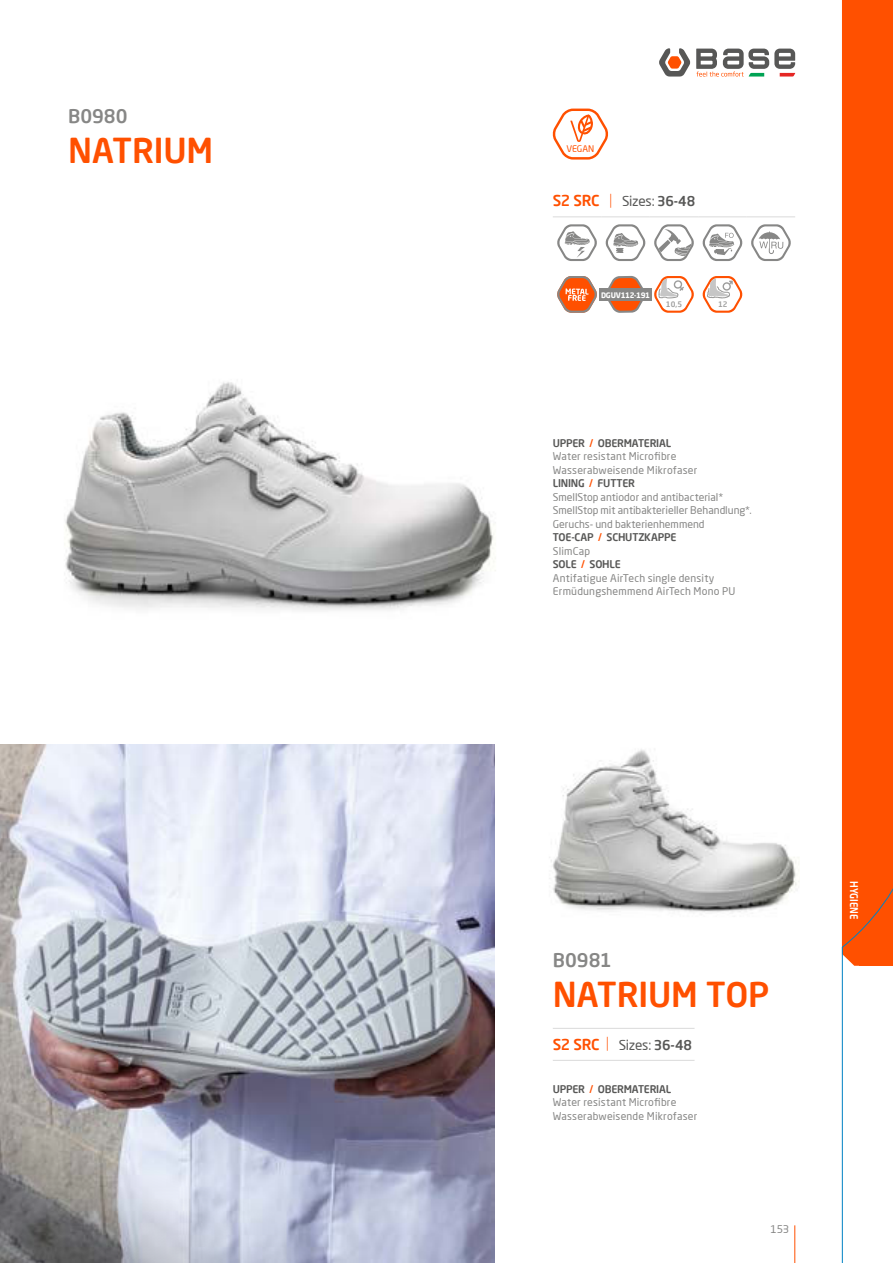
<style>
.page{position:relative;width:893px;height:1263px;background:#fff}
.page>*{position:absolute;margin:0;border:0;box-sizing:border-box;transform-origin:0 0}
.t1{font:500 33.75px "Neo Sans Pro";letter-spacing:-.005em;color:#ff5000}
.t2{font:500 18.75px "Neo Sans Pro";color:#878786}
.t3{font:13.5px "Neo Sans Pro";letter-spacing:-.02em;color:#575756}
.t4{font:10.5px/13.5px "Neo Sans Pro";letter-spacing:.015em;color:#878786}
.t5{font:500 10.5px "Neo Sans Pro";color:#fff;scale:.9 1}
.t6{font:9px "Neo Sans Pro";color:#ff5000}
.t7{font:700 7.5px "Neo Sans Pro";letter-spacing:-.035em;color:#fff}
.t8{font:500 7.5px "Neo Sans Pro";color:#9d9d9c}
.s1{font-weight:500;font-size:15px;color:#ff5000}
.s2{font-weight:300;font-size:15px;color:#ff5000}
.s3{font-weight:500}
.s4{font-weight:500;color:#575756}
.s5{font-weight:500;color:#ff5000}
</style>
<div class="page">
<svg style="left:659px;top:48px;width:31px;height:29px"></svg>
<svg style="left:696px;top:49px;width:99px;height:28px"></svg>
<hr style="left:794px;top:1225px;width:1px;height:38px;background:#ff5000">
<img style="left:549px;top:749px;width:250px;height:164px">
<hr style="left:553px;top:1028px;width:141px;height:1px;background:#dadada">
<hr style="left:553px;top:1060px;width:141px;height:1px;background:#dadada">
<hr style="left:553px;top:216px;width:48px;height:1px;background:#dadada">
<hr style="left:601px;top:216px;width:49px;height:1px;background:#dadada">
<hr style="left:650px;top:216px;width:48px;height:1px;background:#dadada">
<hr style="left:698px;top:216px;width:49px;height:1px;background:#dadada">
<hr style="left:747px;top:216px;width:48px;height:1px;background:#dadada">
<svg style="left:557px;top:224px;width:40px;height:37px"></svg>
<svg style="left:605px;top:224px;width:41px;height:37px"></svg>
<svg style="left:654px;top:224px;width:40px;height:37px"></svg>
<svg style="left:702px;top:224px;width:41px;height:37px"></svg>
<svg style="left:751px;top:224px;width:40px;height:37px"></svg>
<svg style="left:557px;top:276px;width:40px;height:37px"></svg>
<svg style="left:608px;top:276px;width:35px;height:37px"></svg>
<div style="left:599px;top:288px;width:53px;height:13px;background:#878786"></div>
<svg style="left:654px;top:276px;width:40px;height:37px"></svg>
<svg style="left:702px;top:276px;width:41px;height:37px"></svg>
<img style="left:0;top:744px;width:495px;height:15px">
<img style="left:65px;top:382px;width:431px;height:229px">
<svg style="left:552px;top:108px;width:56px;height:52px"></svg>
<svg style="left:0;top:759px;width:495px;height:504px"></svg>
<svg style="left:842px;top:0;width:51px;height:20px"></svg>
<svg style="left:842px;top:20px;width:51px;height:1243px"></svg>
<h2 class="t2" style="left:68px;top:108px;width:61px">B0980</h2>
<h1 class="t1" style="left:68px;top:137px;width:147px">NATRIUM</h1>
<p class="t6" style="left:566px;top:144px;width:29px">VEGAN</p>
<p class="t3" style="left:553px;top:193px;width:144px"><span class="s1">S2 SRC</span> <span class="s2">|</span> Sizes: <span class="s3">36-48</span></p>
<p class="t7" style="left:601px;top:291px;width:51px">DGUV112-191</p>
<p class="t8" style="left:666px;top:301px;width:18px">10,5</p>
<p class="t8" style="left:718px;top:301px;width:11px">12</p>
<p class="t4" style="left:553px;top:436px;width:201px"><span class="s4">UPPER</span> <span class="s5">/</span> <span class="s4">OBERMATERIAL<br></span>Water resistant Microfibre<br>Wasserabweisende Mikrofaser<br><span class="s4">LINING</span> <span class="s5">/</span> <span class="s4">FUTTER<br></span>SmellStop antiodor and antibacterial*<br>SmellStop mit antibakterieller Behandlung*.<br>Geruchs- und bakterienhemmend<br><span class="s4">TOE-CAP</span> <span class="s5">/</span> <span class="s4">SCHUTZKAPPE<br></span>SlimCap<br><span class="s4">SOLE</span> <span class="s5">/</span> <span class="s4">SOHLE<br></span>Antifatigue AirTech single density<br>Ermüdungshemmend AirTech Mono PU</p>
<h2 class="t2" style="left:553px;top:952px;width:60px">B0981</h2>
<h1 class="t1" style="left:553px;top:981px;width:218px">NATRIUM TOP</h1>
<p class="t3" style="left:553px;top:1037px;width:141px"><span class="s1">S2 SRC</span> <span class="s2">|</span> Sizes: <span class="s3">36-48</span></p>
<p class="t4" style="left:553px;top:1082px;width:146px"><span class="s4">UPPER</span> <span class="s5">/</span> <span class="s4">OBERMATERIAL<br></span>Water resistant Microfibre<br>Wasserabweisende Mikrofaser</p>
<p class="t4" style="left:770px;top:1223px;width:20px">153</p>
<p class="t5" style="left:860px;top:881px;width:44px;rotate:90deg">HYGIENE</p>
</div>
